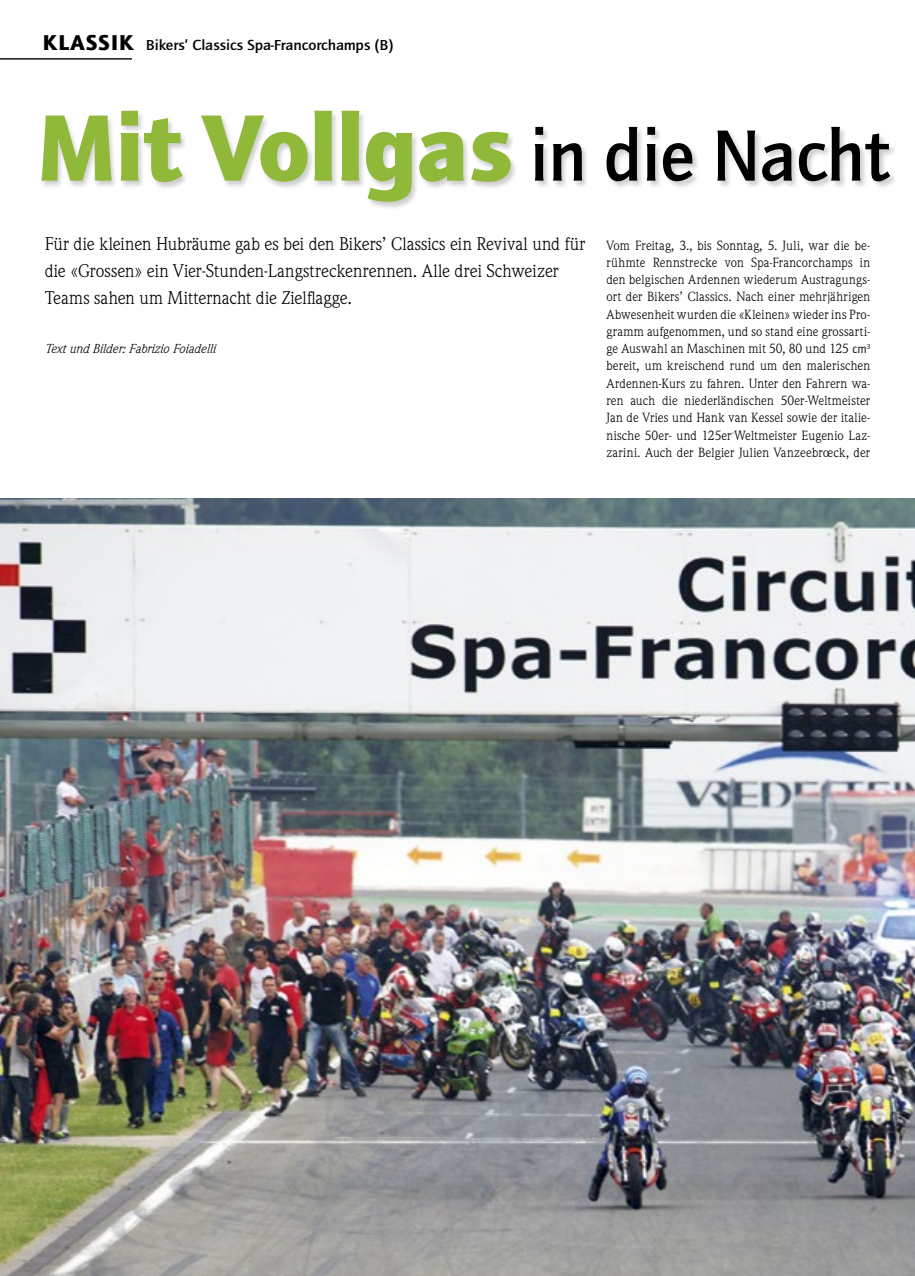
<style>
.page{position:relative;width:915px;height:1276px;background:#fff}
.page>*{position:absolute;margin:0;border:0;box-sizing:border-box;transform-origin:0 0}
.t1{font:900 97.5px "Quay Sans ITC Std";letter-spacing:-.005em;color:#90b839}
.t2{font:18px/27px "Weidemann LT";color:#000}
.t3{font:500 15px "Quay Sans ITC Std";color:#000;scale:1.08 1}
.t4{font:13.05px/17.2px "Weidemann LT";letter-spacing:.005em;color:#000;text-align:justify}
.t5{font:italic 12.75px "Weidemann LT";color:#000}
.s1{font-weight:900;font-size:22.2px}
.s2{font-weight:500;font-size:75px;color:#000}
.s3{font-family:"Quay Sans ITC Std";font-size:12.75px}
</style>
<div class="page">
<img style="left:0;top:499px;width:914px;height:777px">
<hr style="left:0;top:58px;width:132px;height:2px;background:#000">
<div style="left:40px;top:109px;width:857px;height:100px;background:#000;opacity:.2"></div>
<p class="t3" style="left:43px;top:37px;width:326px"><span class="s1">KLASSIK</span> Bikers’ Classics Spa-Francorchamps (B)</p>
<h1 class="t1" style="left:37px;top:88px;width:853px">Mit Vollgas <span class="s2">in die Nacht</span></h1>
<h2 class="t2" style="left:45px;top:230px;width:542px">Für die kleinen Hubräume gab es bei den Bikers’ Classics ein Revival und für die «Grossen» ein Vier-Stunden-Langstreckenrennen. Alle drei Schweizer<br>Teams sahen um Mitternacht die Zielflagge.</h2>
<p class="t5" style="left:45px;top:341px;width:172px">Text und Bilder: Fabrizio Foiadelli</p>
<p class="t4" style="left:606px;top:236px;width:265px">Vom Freitag, 3., bis Sonntag, 5. Juli, war die be&shy;rühmte Rennstrecke von Spa-Francorchamps in den belgischen Ardennen wiederum Austragungs&shy;ort der Bikers’ Classics. Nach einer mehrjährigen Abwesenheit wurden die «Kleinen» wieder ins Pro&shy;gramm aufgenommen, und so stand eine grossarti&shy;ge Auswahl an Maschinen mit 50, 80 und 125 <span class="s3">cm</span><sup>3 </sup>bereit, um kreischend rund um den malerischen Ardennen-Kurs zu fahren. Unter den Fahrern wa&shy;ren auch die niederländischen 50er-Weltmeister Jan de Vries und Hank van Kessel sowie der italie&shy;nische 50er- und 125er<sup>--</sup>Weltmeister Eugenio Laz&shy;zarini. Auch der Belgier Julien Vanzeebrœck, der</p>
</div>
